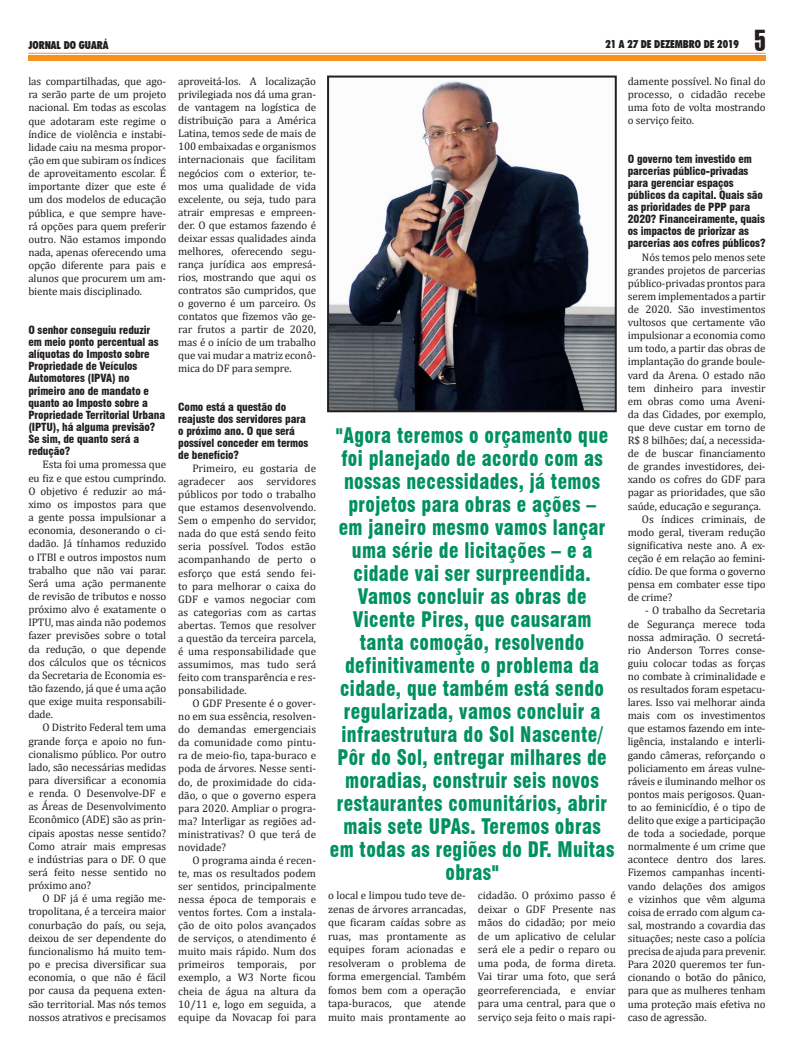
<style>
.page{position:relative;width:794px;height:1049px;background:#fff}
.page>*{position:absolute;margin:0;border:0;box-sizing:border-box;transform-origin:0 0}
.t1{font:29.6px "Swiss 911 BT Extra Compressed";color:#231f20}
.olho_jornal{font:900 condensed 21px/23px "Swiss 721 BT";letter-spacing:.02em;color:#00915e;text-align:center;scale:.91 1}
.Texto_Materia{font:11px/13.1px "Cambria";letter-spacing:-.01em;color:#231f20;text-align:justify}
.pergunta_entrevista{font:900 condensed 11px/12.1px "Swiss 721 BT";letter-spacing:-.01em;color:#231f20}
.t2{font:900 condensed 11px "Futura BT";color:#231f20}
</style>
<div class="page">
<div style="left:28px;top:55px;width:737px;height:6px;background:#f7931d"></div>
<hr style="left:28px;top:53px;width:737px;height:1px;background:#f7931d">
<img style="left:327px;top:75px;width:290px;height:338px">
<p class="t2" style="left:28px;top:38px;width:82px">JORNAL DO GUARÁ</p>
<p class="t2" style="left:605px;top:37px;width:135px">21 A 27 DE DEZEMBRO DE 2019</p>
<h1 class="t1" style="left:754px;top:24px;width:13px">5</h1>
<p class="Texto_Materia" style="left:28px;top:75px;width:139px">las compartilhadas, que ago&shy;ra serão parte de um projeto nacional. Em todas as escolas que adotaram este regime o índice de violência e instabi&shy;lidade caiu na mesma propor&shy;ção em que subiram os índices de aproveitamento escolar. É importante dizer que este é um dos modelos de educação pública, e que sempre have&shy;rá opções para quem preferir outro. Não estamos impondo nada, apenas oferecendo uma opção diferente para pais e alunos que procurem um am&shy;biente mais disciplinado.</p>
<p class="pergunta_entrevista" style="left:28px;top:324px;width:138px">O senhor conseguiu reduzir em meio ponto percentual as alíquotas do Imposto sobre<br>Propriedade de Veículos<br>Automotores (IPVA) no primeiro ano de mandato e quanto ao Imposto sobre a<br>Propriedade Territorial Urbana (IPTU), há alguma previsão?<br>Se sim, de quanto será a redução?</p>
<p class="Texto_Materia" style="left:28px;top:458px;width:139px;text-indent:14px">Esta foi uma promessa que eu fiz e que estou cumprindo.<br>O objetivo é reduzir ao má&shy;ximo os impostos para que a gente possa impulsionar a economia, desonerando o ci&shy;dadão. Já tínhamos reduzido o ITBI e outros impostos num trabalho que não vai parar.<br>Será uma ação permanente de revisão de tributos e nosso próximo alvo é exatamente o IPTU, mas ainda não podemos fazer previsões sobre o total da redução, o que depende dos cálculos que os técnicos da Secretaria de Economia es&shy;tão fazendo, já que é uma ação que exige muita responsabili&shy;dade.</p>
<p class="Texto_Materia" style="left:28px;top:721px;width:139px;text-indent:14px">O Distrito Federal tem uma grande força e apoio no fun&shy;cionalismo público. Por outro lado, são necessárias medidas para diversificar a economia e renda. O Desenvolve-DF e as Áreas de Desenvolvimento Econômico (ADE) são as prin&shy;cipais apostas nesse sentido?<br>Como atrair mais empresas e indústrias para o DF. O que será feito nesse sentido no próximo ano?</p>
<p class="Texto_Materia" style="left:28px;top:892px;width:139px;text-indent:14px">O DF já é uma região me&shy;tropolitana, é a terceira maior conurbação do país, ou seja, deixou de ser dependente do funcionalismo há muito tem&shy;po e precisa diversificar sua economia, o que não é fácil por causa da pequena exten&shy;são territorial. Mas nós temos nossos atrativos e precisamos</p>
<p class="Texto_Materia" style="left:628px;top:75px;width:139px">damente possível. No final do processo, o cidadão recebe uma foto de volta mostrando o serviço feito.</p>
<p class="pergunta_entrevista" style="left:628px;top:153px;width:139px">O governo tem investido em parcerias público-privadas para gerenciar espaços públicos da capital. Quais são as prioridades de PPP para<br>2020? Financeiramente, quais os impactos de priorizar as parcerias aos cofres públicos?</p>
<p class="Texto_Materia" style="left:628px;top:250px;width:139px;text-indent:14px">Nós temos pelo menos sete grandes projetos de parcerias público-privadas prontos para serem implementados a partir de 2020. São investimentos vultosos que certamente vão impulsionar a economia como um todo, a partir das obras de implantação do grande boule&shy;vard da Arena. O estado não tem dinheiro para investir em obras como uma Aveni&shy;da das Cidades, por exemplo, que deve custar em torno de R$ 8 bilhões; daí, a necessida&shy;de de buscar financiamento de grandes investidores, dei&shy;xando os cofres do GDF para pagar as prioridades, que são saúde, educação e segurança.</p>
<p class="Texto_Materia" style="left:628px;top:512px;width:139px;text-indent:14px">Os índices criminais, de modo geral, tiveram redução significativa neste ano. A ex&shy;ceção é em relação ao femini&shy;cídio. De que forma o governo pensa em combater esse tipo de crime?</p>
<p class="Texto_Materia" style="left:628px;top:604px;width:139px;text-indent:17px">- O trabalho da Secretaria de Segurança merece toda nossa admiração. O secretá&shy;rio Anderson Torres conse&shy;guiu colocar todas as forças no combate à criminalidade e os resultados foram espetacu&shy;lares. Isso vai melhorar ainda mais com os investimentos que estamos fazendo em inte&shy;ligência, instalando e interli&shy;gando câmeras, reforçando o policiamento em áreas vulne&shy;ráveis e iluminando melhor os pontos mais perigosos. Quan&shy;to ao feminicídio, é o tipo de delito que exige a participação de toda a sociedade, porque normalmente é um crime que acontece dentro dos lares.<br>Fizemos campanhas incenti&shy;vando delações dos amigos e vizinhos que vêm alguma coisa de errado com algum ca&shy;sal, mostrando a covardia das situações; neste caso a polícia precisa de ajuda para prevenir.<br>Para 2020 queremos ter fun&shy;cionando o botão do pânico, para que as mulheres tenham uma proteção mais efetiva no caso de agressão.</p>
<p class="Texto_Materia" style="left:178px;top:75px;width:139px">aproveitá-los. A localização privilegiada nos dá uma gran&shy;de vantagem na logística de distribuição para a América Latina, temos sede de mais de 100 embaixadas e organismos internacionais que facilitam negócios com o exterior, te&shy;mos uma qualidade de vida excelente, ou seja, tudo para atrair empresas e empreen&shy;der. O que estamos fazendo é deixar essas qualidades ainda melhores, oferecendo segu&shy;rança jurídica aos empresá&shy;rios, mostrando que aqui os contratos são cumpridos, que o governo é um parceiro. Os contatos que fizemos vão ge&shy;rar frutos a partir de 2020, mas é o início de um trabalho que vai mudar a matriz econô&shy;mica do DF para sempre.</p>
<p class="pergunta_entrevista" style="left:178px;top:401px;width:132px">Como está a questão do reajuste dos servidores para o próximo ano. O que será possível conceder em termos de benefício?</p>
<p class="Texto_Materia" style="left:178px;top:462px;width:139px;text-indent:14px">Primeiro, eu gostaria de agradecer aos servidores públicos por todo o trabalho que estamos desenvolvendo.<br>Sem o empenho do servidor, nada do que está sendo feito seria possível. Todos estão acompanhando de perto o esforço que está sendo fei&shy;to para melhorar o caixa do GDF e vamos negociar com as categorias com as cartas abertas. Temos que resolver a questão da terceira parcela, é uma responsabilidade que assumimos, mas tudo será feito com transparência e res&shy;ponsabilidade.</p>
<p class="Texto_Materia" style="left:178px;top:697px;width:139px;text-indent:14px">O GDF Presente é o gover&shy;no em sua essência, resolven&shy;do demandas emergenciais da comunidade como pintu&shy;ra de meio-fio, tapa-buraco e poda de árvores. Nesse senti&shy;do, de proximidade do cida&shy;dão, o que o governo espera para 2020. Ampliar o progra&shy;ma? Interligar as regiões ad&shy;ministrativas? O que terá de novidade?</p>
<p class="Texto_Materia" style="left:178px;top:853px;width:139px;text-indent:14px">O programa ainda é recen&shy;te, mas os resultados podem ser sentidos, principalmente nessa época de temporais e ventos fortes. Com a instala&shy;ção de oito polos avançados de serviços, o atendimento é muito mais rápido. Num dos primeiros temporais, por exemplo, a W3 Norte ficou cheia de água na altura da 10/11 e, logo em seguida, a equipe da Novacap foi para</p>
<p class="olho_jornal" style="left:330px;top:424px;width:314px">"Agora teremos o orçamento que foi planejado de acordo com as nossas necessidades, já temos projetos para obras e ações –<br>em janeiro mesmo vamos lançar uma série de licitações – e a cidade vai ser surpreendida.<br>Vamos concluir as obras de<br>Vicente Pires, que causaram tanta comoção, resolvendo definitivamente o problema da cidade, que também está sendo regularizada, vamos concluir a infraestrutura do Sol Nascente/<br>Pôr do Sol, entregar milhares de moradias, construir seis novos restaurantes comunitários, abrir mais sete UPAs. Teremos obras em todas as regiões do DF. Muitas obras"</p>
<p class="Texto_Materia" style="left:328px;top:889px;width:139px;line-height:13.5px">o local e limpou tudo teve de&shy;zenas de árvores arrancadas, que ficaram caídas sobre as ruas, mas prontamente as equipes foram acionadas e resolveram o problema de forma emergencial. Também fomos bem com a operação tapa-buracos, que atende muito mais prontamente ao</p>
<p class="Texto_Materia" style="left:478px;top:889px;width:139px;line-height:13.5px">cidadão. O próximo passo é deixar o GDF Presente nas mãos do cidadão; por meio de um aplicativo de celular será ele a pedir o reparo ou uma poda, de forma direta.<br>Vai tirar uma foto, que será georreferenciada, e enviar para uma central, para que o serviço seja feito o mais rapi-</p>
</div>
